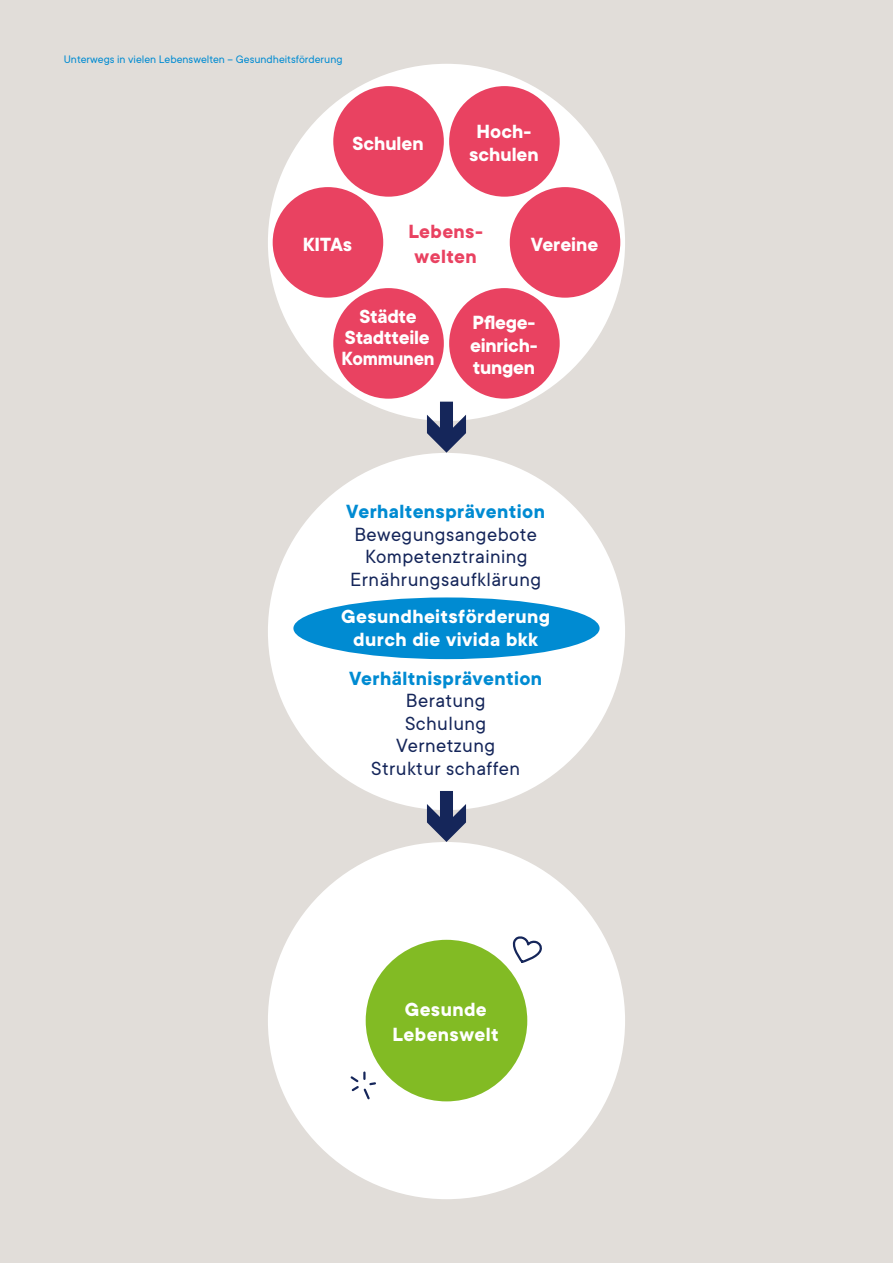
<style>
.page{position:relative;width:893px;height:1263px;background:#e1ddd9}
.page>*{position:absolute;margin:0;border:0;box-sizing:border-box;transform-origin:0 0}
.t1{font:21px/22.5px "TT Commons";letter-spacing:.02em;color:#15265a;text-align:center}
.t2{font:700 21px/22.5px "TT Commons";color:#fff;text-align:center}
.t3{font:700 21px/22.5px "TT Commons";letter-spacing:.02em;color:#fff;text-align:center}
.t4{font:700 21px "TT Commons";letter-spacing:.02em;color:#008bd2}
.t5{font:700 21px/25.2px "TT Commons";letter-spacing:.02em;color:#e94261}
.t6{font:12px "TT Commons";color:#008bd2}
</style>
<div class="page">
<div style="left:268px;top:842px;width:357px;height:357px;background:#fff;border-radius:50%"></div>
<div style="left:366px;top:940px;width:161px;height:161px;background:#82bb24;border-radius:50%"></div>
<div style="left:268px;top:453px;width:357px;height:357px;background:#fff;border-radius:50%"></div>
<div style="left:293px;top:597px;width:307px;height:62px;background:#008bd2;border-radius:50%"></div>
<div style="left:268px;top:64px;width:357px;height:357px;background:#fff;border-radius:50%"></div>
<div style="left:333px;top:86px;width:111px;height:111px;background:#e94261;border-radius:50%"></div>
<div style="left:449px;top:86px;width:111px;height:111px;background:#e94261;border-radius:50%"></div>
<div style="left:510px;top:187px;width:110px;height:111px;background:#e94261;border-radius:50%"></div>
<div style="left:449px;top:288px;width:111px;height:111px;background:#e94261;border-radius:50%"></div>
<div style="left:273px;top:187px;width:110px;height:111px;background:#e94261;border-radius:50%"></div>
<div style="left:333px;top:288px;width:111px;height:111px;background:#e94261;border-radius:50%"></div>
<svg style="left:512px;top:936px;width:30px;height:27px"></svg>
<svg style="left:350px;top:1072px;width:26px;height:28px"></svg>
<svg style="left:427px;top:402px;width:39px;height:51px"></svg>
<svg style="left:427px;top:791px;width:39px;height:51px"></svg>
<p class="t6" style="left:64px;top:52px;width:280px">Unterwegs in vielen Lebenswelten – Gesundheitsförderung</p>
<p class="t2" style="left:352px;top:131px;width:73px">Schulen</p>
<p class="t2" style="left:469px;top:120px;width:71px">Hoch&shy;schulen</p>
<p class="t2" style="left:303px;top:232px;width:51px">KITAs</p>
<p class="t5" style="left:408px;top:218px;width:76px">Lebens&shy;welten</p>
<p class="t2" style="left:531px;top:232px;width:69px">Vereine</p>
<p class="t2" style="left:342px;top:305px;width:94px;line-height:21px">Städte<br>Stadtteile<br>Kommunen</p>
<p class="t2" style="left:470px;top:311px;width:69px;text-align:justify">Pflege&shy;einrich&shy;tungen</p>
<p class="t4" style="left:346px;top:498px;width:200px">Verhaltensprävention</p>
<p class="t1" style="left:350px;top:522px;width:192px">Bewegungsangebote<br>Kompetenztraining<br>Ernährungsaufklärung</p>
<p class="t3" style="left:341px;top:605px;width:210px">Gesundheitsförderung durch die vivida bkk</p>
<p class="t4" style="left:349px;top:664px;width:195px">Verhältnisprävention</p>
<p class="t1" style="left:371px;top:689px;width:150px">Beratung<br>Schulung<br>Vernetzung<br>Struktur schaffen</p>
<p class="t3" style="left:393px;top:996px;width:108px;line-height:25.2px">Gesunde<br>Lebenswelt</p>
</div>
